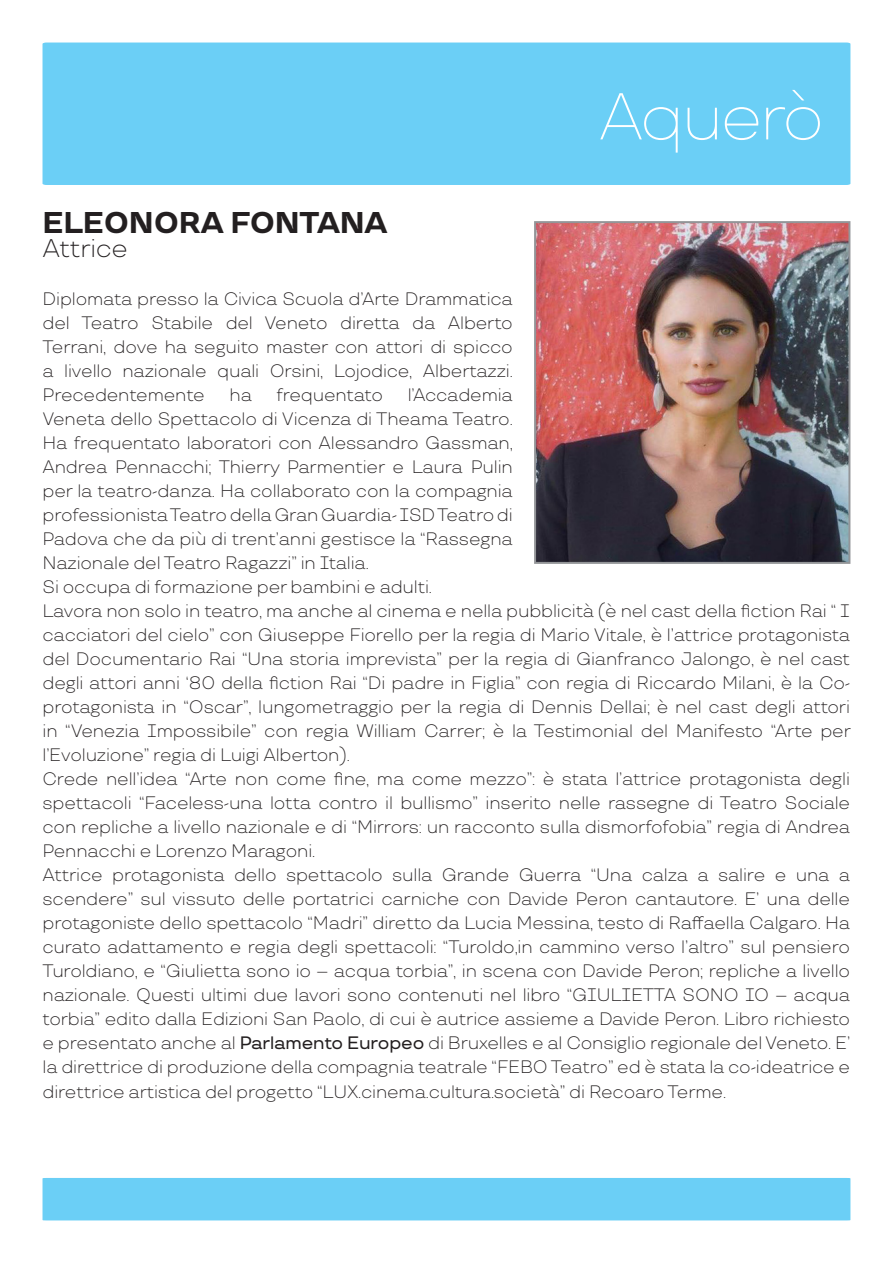
<style>
.page{position:relative;width:893px;height:1263px;background:#fff}
.page>*{position:absolute;margin:0;border:0;box-sizing:border-box;transform-origin:0 0}
.t1{font:200 66px "TT Travels";letter-spacing:-.04em;color:#fff}
.t2{font:700 30px "TT Travels";letter-spacing:-.01em;color:#231f20}
.t3{font:300 25.5px "TT Travels";letter-spacing:-.01em;color:#231f20}
.t4{font:300 18px/24px "TT Travels";letter-spacing:-.01em;color:#231f20;text-align:justify}
.s1{font-weight:500}
</style>
<div class="page">
<div style="left:43px;top:43px;width:807px;height:142px;background:#6bcff6"></div>
<div style="left:43px;top:1178px;width:807px;height:42px;background:#6bcff6"></div>
<img style="left:537px;top:224px;width:310px;height:337px">
<div style="left:534px;top:221px;width:316px;height:343px;border:2px solid #939598"></div>
<h1 class="t1" style="left:598px;top:77px;width:227px">Aquerò</h1>
<p class="t2" style="left:43px;top:205px;width:346px">ELEONORA FONTANA</p>
<p class="t3" style="left:43px;top:233px;width:87px">Attrice</p>
<p class="t4" style="left:43px;top:287px;width:472px">Diplomata presso la Civica Scuola d’Arte Drammatica del Teatro Stabile del Veneto diretta da Alberto Terrani, dove ha seguito master con attori di spicco a livello nazionale quali Orsini, Lojodice, Albertazzi.<br>Precedentemente</p>
<p class="t4" style="left:229px;top:383px;width:24px">ha</p>
<p class="t4" style="left:277px;top:383px;width:108px">frequentato</p>
<p class="t4" style="left:43px;top:383px;width:472px;text-indent:365px">l’Accademia Veneta dello Spettacolo di Vicenza di Theama Teatro.<br>Ha frequentato laboratori con Alessandro Gassman, Andrea Pennacchi; Thierry Parmentier e Laura Pulin per la teatro-danza. Ha collaborato con la compagnia professionista Teatro della Gran Guardia- ISD Teatro di Padova che da più di trent’anni gestisce la “Rassegna Nazionale del Teatro Ragazzi” in Italia.</p>
<p class="t4" style="left:43px;top:575px;width:391px">Si occupa di formazione per bambini e adulti.</p>
<p class="t4" style="left:43px;top:599px;width:810px">Lavora non solo in teatro, ma anche al cinema e nella pubblicità (è nel cast della fiction Rai “ I cacciatori del cielo” con Giuseppe Fiorello per la regia di Mario Vitale, è l’attrice protagonista del Documentario Rai “Una storia imprevista” per la regia di Gianfranco Jalongo, è nel cast degli attori anni ‘80 della fiction Rai “Di padre in Figlia” con regia di Riccardo Milani, è la Co&shy;protagonista in “Oscar”, lungometraggio per la regia di Dennis Dellai; è nel cast degli attori in “Venezia Impossibile” con regia William Carrer; è la Testimonial del Manifesto “Arte per l’Evoluzione” regia di Luigi Alberton).</p>
<p class="t4" style="left:43px;top:767px;width:809px">Crede nell’idea “Arte non come fine, ma come mezzo”: è stata l’attrice protagonista degli spettacoli “Faceless-una lotta contro il bullismo” inserito nelle rassegne di Teatro Sociale con repliche a livello nazionale e di “Mirrors: un racconto sulla dismorfofobia” regia di Andrea Pennacchi e Lorenzo Maragoni.</p>
<p class="t4" style="left:43px;top:863px;width:809px">Attrice protagonista dello spettacolo sulla Grande Guerra “Una calza a salire e una a scendere” sul vissuto delle portatrici carniche con Davide Peron cantautore. E’ una delle protagoniste dello spettacolo “Madri” diretto da Lucia Messina, testo di Raffaella Calgaro. Ha curato adattamento e regia degli spettacoli: “Turoldo,in cammino verso l’altro” sul pensiero Turoldiano, e “Giulietta sono io – acqua torbia”, in scena con Davide Peron; repliche a livello nazionale. Questi ultimi due lavori sono contenuti nel libro “GIULIETTA SONO IO – acqua torbia” edito dalla Edizioni San Paolo, di cui è autrice assieme a Davide Peron. Libro richiesto e presentato anche al <span class="s1">Parlamento Europeo</span> di Bruxelles e al Consiglio regionale del Veneto. E’ la direttrice di produzione della compagnia teatrale “FEBO Teatro” ed è stata la co-ideatrice e direttrice artistica del progetto “LUX.cinema.cultura.società” di Recoaro Terme.</p>
</div>
